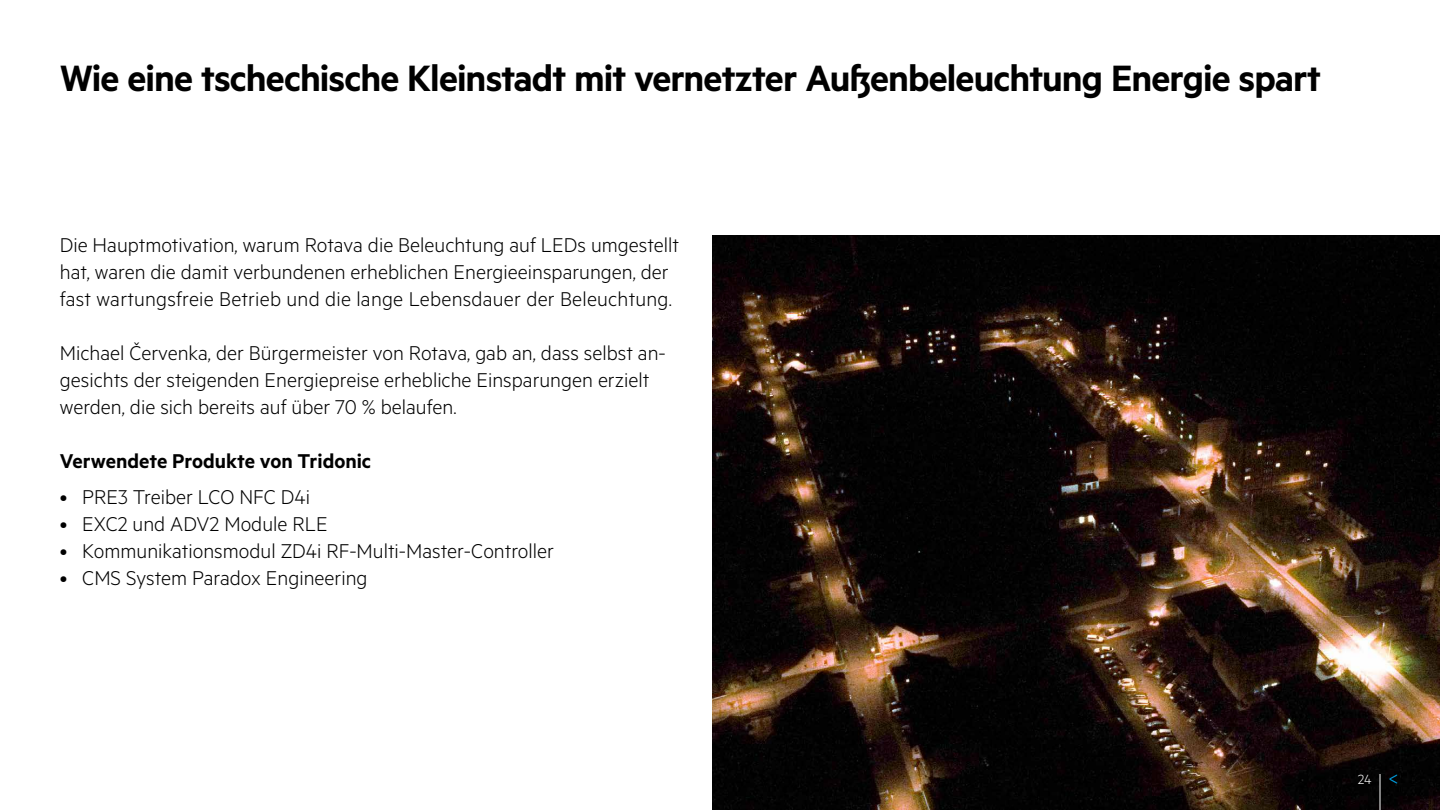
<style>
.page{position:relative;width:1440px;height:810px;background:#fff}
.page>*{position:absolute;margin:0;border:0;box-sizing:border-box;transform-origin:0 0}
.t1{font:600 41.25px "Metric";letter-spacing:-.02em;color:#000}
.t2{font:300 27.08px "Metric";color:#009ddf}
.t3{font:300 22.5px/27px "Metric";color:#000}
.t4{font:600 22.5px "Metric";color:#000}
.t5{font:300 15px "Metric";color:#fff}
</style>
<div class="page">
<img style="left:712px;top:236px;width:728px;height:574px">
<hr style="left:1380px;top:774px;width:1px;height:36px;background:#fff">
<h1 class="t1" style="left:60px;top:54px;width:1263px">Wie eine tschechische Kleinstadt mit vernetzter Außenbeleuchtung Energie spart</h1>
<p class="t3" style="left:60px;top:231px;width:621px">Die Hauptmotivation, warum Rotava die Beleuchtung auf LEDs umgestellt hat, waren die damit verbundenen erheblichen Energieeinsparungen, der fast wartungsfreie Betrieb und die lange Lebensdauer der Beleuchtung.</p>
<p class="t3" style="left:60px;top:339px;width:608px">Michael Červenka, der Bürgermeister von Rotava, gab an, dass selbst an&shy;gesichts der steigenden Energiepreise erhebliche Einsparungen erzielt werden, die sich bereits auf über 70 % belaufen.</p>
<p class="t4" style="left:60px;top:448px;width:313px">Verwendete Produkte von Tridonic</p>
<p class="t3" style="left:60px;top:483px;width:252px">• PRE3 Treiber LCO NFC D4i</p>
<p class="t3" style="left:60px;top:510px;width:269px">• EXC2 und ADV2 Module RLE</p>
<p class="t3" style="left:60px;top:537px;width:496px">• Kommunikationsmodul ZD4i RF-Multi-Master-Controller</p>
<p class="t3" style="left:60px;top:564px;width:309px">• CMS System Paradox Engineering</p>
<p class="t5" style="left:1358px;top:770px;width:16px">24</p>
<p class="t2" style="left:1388px;top:763px;width:12px">&lt;</p>
</div>
